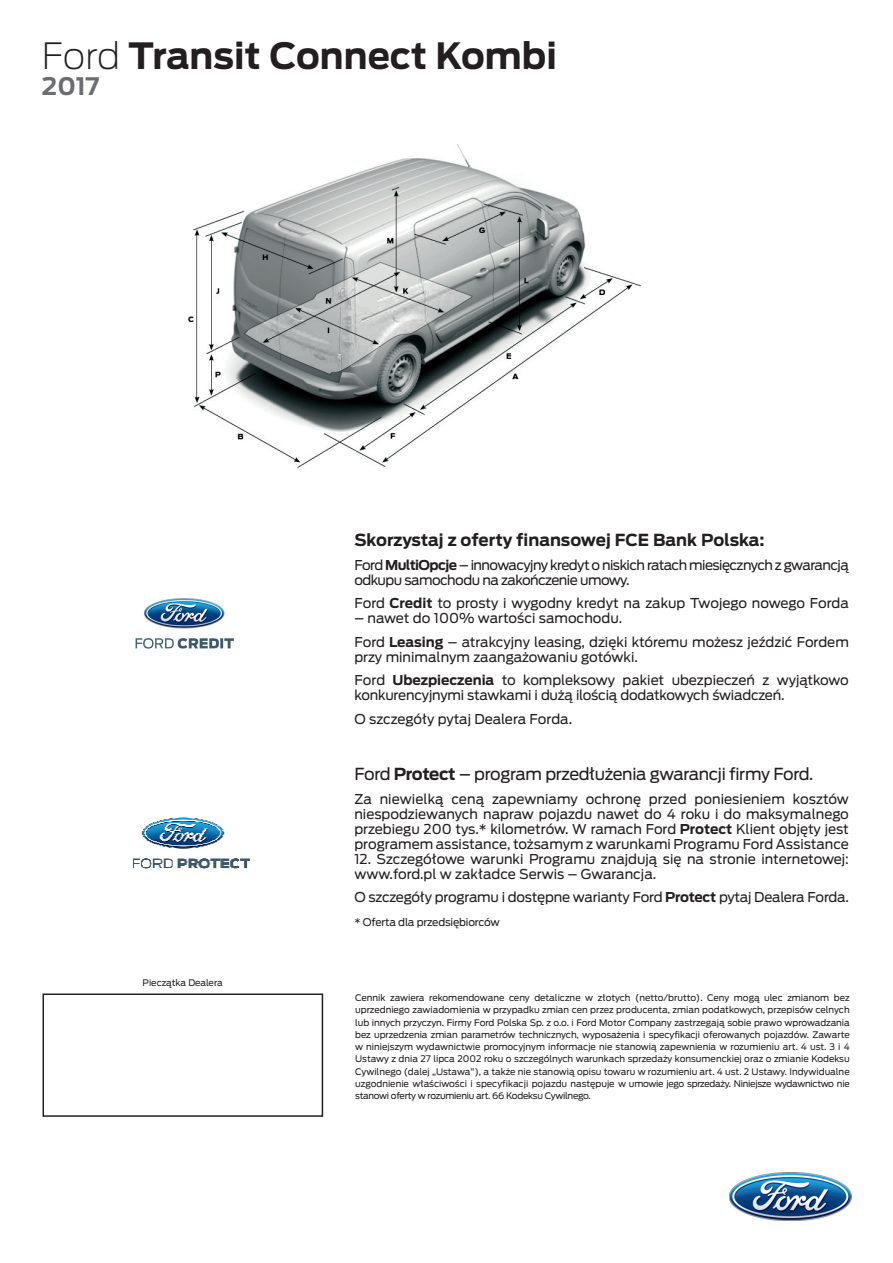
<style>
.page{position:relative;width:893px;height:1263px;background:#fff}
.page>*{position:absolute;margin:0;border:0;box-sizing:border-box;transform-origin:0 0}
.t1{font:700 36px "Ford Antenna";color:#231f20}
.t2{font:700 24px "Ford Antenna";color:#6c6d70}
.t3{font:16.5px "Ford Antenna";letter-spacing:-.02em;color:#231f20}
.t4{font:700 16.5px "Ford Antenna";color:#231f20}
.t5{font:13.5px/15px "Ford Antenna";letter-spacing:-.015em;color:#231f20}
.t6{font:13.5px/15px "Ford Antenna";letter-spacing:-.04em;color:#231f20}
.t7{font:10.5px "Ford Antenna";letter-spacing:-.015em;color:#231f20}
.t8{font:9px/12.3px "Ford Antenna";letter-spacing:-.03em;color:#231f20;text-align:justify}
.t9{font:9px "Ford Antenna";letter-spacing:-.005em;color:#231f20}
.s1{font-weight:200}
.s2{font-weight:700}
</style>
<div class="page">
<div style="left:43px;top:993px;width:280px;height:124px;border:2px solid #231f20"></div>
<img style="left:729px;top:1172px;width:123px;height:48px">
<img style="left:135px;top:598px;width:99px;height:51px">
<img style="left:133px;top:817px;width:117px;height:52px">
<img style="left:188px;top:145px;width:454px;height:324px">
<h1 class="t1" style="left:42px;top:42px;width:516px"><span class="s1">Ford</span> Transit Connect Kombi</h1>
<h2 class="t2" style="left:42px;top:77px;width:59px">2017</h2>
<h3 class="t4" style="left:354px;top:534px;width:412px">Skorzystaj z oferty finansowej FCE Bank Polska:</h3>
<h3 class="t6" style="left:354px;top:558px;width:496px">Ford <span class="s2">MultiOpcje</span> – innowacyjny kredyt o niskich ratach miesięcznych z gwarancją odkupu samochodu na zakończenie umowy.</h3>
<h3 class="t5" style="left:354px;top:597px;width:496px">Ford <span class="s2">Credit</span> to prosty i wygodny kredyt na zakup Twojego nowego Forda</h3>
<h3 class="t5" style="left:354px;top:608px;width:496px;line-height:23.5px">– nawet do 100% wartości samochodu.<br>Ford <span class="s2">Leasing</span> – atrakcyjny leasing, dzięki któremu możesz jeździć Fordem</h3>
<h3 class="t5" style="left:354px;top:646px;width:496px;line-height:23.5px">przy minimalnym zaangażowaniu gotówki.<br>Ford <span class="s2">Ubezpieczenia</span> to kompleksowy pakiet ubezpieczeń z wyjątkowo</h3>
<h3 class="t5" style="left:354px;top:685px;width:432px;line-height:23.5px">konkurencyjnymi stawkami i dużą ilością dodatkowych świadczeń.<br>O szczegóły pytaj Dealera Forda.</h3>
<p class="t9" style="left:143px;top:979px;width:82px">Pieczątka Dealera</p>
<h3 class="t3" style="left:354px;top:768px;width:460px">Ford <span class="s2">Protect</span> – program przedłużenia gwarancji firmy Ford.</h3>
<p class="t5" style="left:354px;top:792px;width:496px;text-align:justify">Za niewielką ceną zapewniamy ochronę przed poniesieniem kosztów niespodziewanych napraw pojazdu nawet do 4 roku i do maksymalnego przebiegu 200 tys.* kilometrów. W ramach Ford <span class="s2">Protect</span> Klient objęty jest programem assistance, tożsamym z warunkami Programu Ford Assistance</p>
<h3 class="t5" style="left:354px;top:852px;width:496px">12. Szczegółowe warunki Programu znajdują się na stronie internetowej: www.ford.pl w zakładce Serwis – Gwarancja.</h3>
<h3 class="t5" style="left:354px;top:891px;width:496px">O szczegóły programu i dostępne warianty Ford <span class="s2">Protect</span> pytaj Dealera Forda.</h3>
<p class="t7" style="left:354px;top:918px;width:147px">* Oferta dla przedsiębiorców</p>
<p class="t8" style="left:355px;top:992px;width:496px">Cennik zawiera rekomendowane ceny detaliczne w złotych (netto/brutto). Ceny mogą ulec zmianom bez uprzedniego zawiadomienia w przypadku zmian cen przez producenta, zmian podatkowych, przepisów celnych lub innych przyczyn. Firmy Ford Polska Sp. z o.o. i Ford Motor Company zastrzegają sobie prawo wprowadzania bez uprzedzenia zmian parametrów technicznych, wyposażenia i specyfikacji oferowanych pojazdów. Zawarte w niniejszym wydawnictwie promocyjnym informacje nie stanowią zapewnienia w rozumieniu art. 4 ust. 3 i 4<br>Ustawy z dnia 27 lipca 2002 roku o szczególnych warunkach sprzedaży konsumenckiej oraz o zmianie Kodeksu Cywilnego (dalej „Ustawa”), a także nie stanowią opisu towaru w rozumieniu art. 4 ust. 2 Ustawy. Indywidualne uzgodnienie właściwości i specyfikacji pojazdu następuje w umowie jego sprzedaży. Niniejsze wydawnictwo nie stanowi oferty w rozumieniu art. 66 Kodeksu Cywilnego.</p>
</div>
